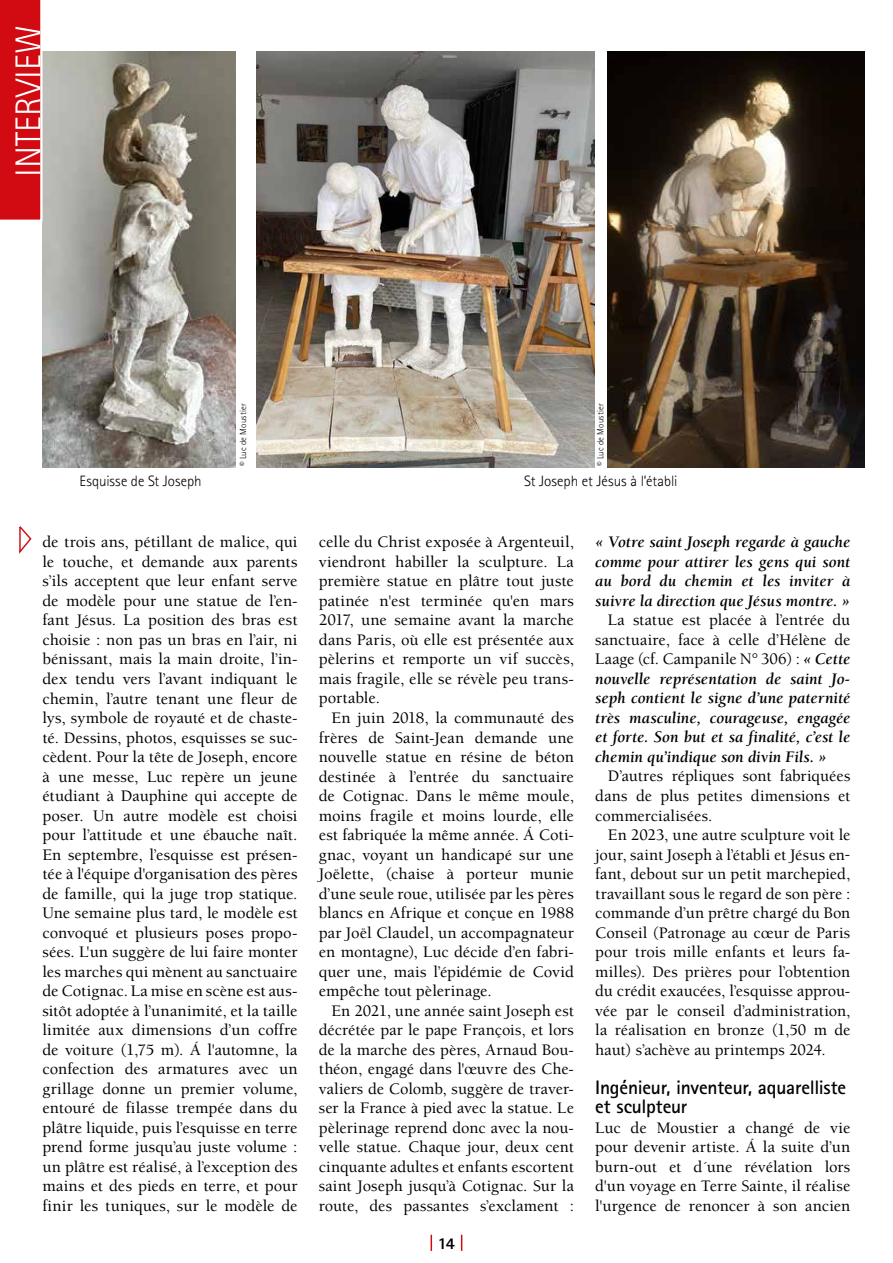
<style>
.page{position:relative;width:893px;height:1263px;background:#fff}
.page>*{position:absolute;margin:0;border:0;box-sizing:border-box;transform-origin:0 0}
.t1{font:300 36px "Rotis Sans Serif Std";color:#fff}
.t2{font:700 19.5px/19.5px "Rotis Sans Serif Std";letter-spacing:-.01em;color:#000}
.t3{font:500 16.5px/19.5px "Berkeley Std";letter-spacing:.005em;color:#000;text-align:justify}
.t4{font:italic 700 16.5px/19.5px "Berkeley Std";color:#000;text-align:justify}
.t5{font:800 16.5px "Rotis Sans Serif Std";color:#000}
.t6{font:300 15px "Rotis Sans Serif Std";letter-spacing:.005em;color:#000}
.t7{font:300 9px "Rotis Sans Serif Std";letter-spacing:.02em;color:#000}
.s1{font-weight:500;font-style:normal}
</style>
<div class="page">
<svg style="left:431px;top:1235px;width:1px;height:16px"></svg>
<svg style="left:461px;top:1235px;width:1px;height:16px"></svg>
<svg style="left:19px;top:526px;width:13px;height:28px"></svg>
<img style="left:43px;top:51px;width:192px;height:417px">
<img style="left:256px;top:51px;width:338px;height:417px">
<img style="left:608px;top:51px;width:256px;height:417px">
<svg style="left:0;top:0;width:44px;height:223px;background:#d51f25"></svg>
<h1 class="t1" style="left:8px;top:177px;width:153px;rotate:-90deg">INTERVIEW</h1>
<p class="t7" style="left:238px;top:466px;width:64px;rotate:-90deg">© Luc de Moustier</p>
<p class="t7" style="left:595px;top:466px;width:64px;rotate:-90deg">© Luc de Moustier</p>
<p class="t6" style="left:80px;top:472px;width:124px">Esquisse de St Joseph</p>
<p class="t6" style="left:524px;top:472px;width:155px">St Joseph et Jésus à l’établi</p>
<p class="t3" style="left:42px;top:533px;width:257px">de trois ans, pétillant de malice, qui le touche, et demande aux parents s’ils acceptent que leur enfant serve de modèle pour une statue de l’en&shy;fant Jésus. La position des bras est choisie : non pas un bras en l’air, ni bénissant, mais la main droite, l’in&shy;dex tendu vers l’avant indiquant le chemin, l’autre tenant une fleur de lys, symbole de royauté et de chaste&shy;té. Dessins, photos, esquisses se suc&shy;cèdent. Pour la tête de Joseph, encore à une messe, Luc repère un jeune étudiant à Dauphine qui accepte de poser. Un autre modèle est choisi pour l’attitude et une ébauche naît.<br>En septembre, l’esquisse est présen&shy;tée à l'équipe d'organisation des pères de famille, qui la juge trop statique.<br>Une semaine plus tard, le modèle est convoqué et plusieurs poses propo&shy;sées. L'un suggère de lui faire monter les marches qui mènent au sanctuaire de Cotignac. La mise en scène est aus&shy;sitôt adoptée à l’unanimité, et la taille limitée aux dimensions d’un coffre de voiture (1,75 m). Á l'automne, la confection des armatures avec un grillage donne un premier volume, entouré de filasse trempée dans du plâtre liquide, puis l’esquisse en terre prend forme jusqu’au juste volume : un plâtre est réalisé, à l’exception des mains et des pieds en terre, et pour finir les tuniques, sur le modèle de</p>
<p class="t3" style="left:319px;top:533px;width:257px">celle du Christ exposée à Argenteuil, viendront habiller la sculpture. La première statue en plâtre tout juste patinée n'est terminée qu'en mars 2017, une semaine avant la marche dans Paris, où elle est présentée aux pèlerins et remporte un vif succès, mais fragile, elle se révèle peu trans&shy;portable.</p>
<p class="t3" style="left:319px;top:708px;width:257px;text-indent:13px">En juin 2018, la communauté des frères de Saint-Jean demande une nouvelle statue en résine de béton destinée à l’entrée du sanctuaire de Cotignac. Dans le même moule, moins fragile et moins lourde, elle est fabriquée la même année. Á Coti&shy;gnac, voyant un handicapé sur une Joëlette, (chaise à porteur munie d’une seule roue, utilisée par les pères blancs en Afrique et conçue en 1988 par Joël Claudel, un accompagnateur en montagne), Luc décide d’en fabri&shy;quer une, mais l’épidémie de Covid empêche tout pèlerinage.</p>
<p class="t3" style="left:319px;top:1001px;width:257px;text-indent:13px">En 2021, une année saint Joseph est décrétée par le pape François, et lors de la marche des pères, Arnaud Bou&shy;théon, engagé dans l'œuvre des Che&shy;valiers de Colomb, suggère de traver&shy;ser la France à pied avec la statue. Le pèlerinage reprend donc avec la nou&shy;velle statue. Chaque jour, deux cent cinquante adultes et enfants escortent saint Joseph jusqu’à Cotignac. Sur la route, des passantes s’exclament :</p>
<p class="t5" style="left:438px;top:1233px;width:19px">14</p>
<p class="t4" style="left:595px;top:533px;width:257px">« Votre saint Joseph regarde à gauche comme pour attirer les gens qui sont au bord du chemin et les inviter à suivre la direction que Jésus montre. »</p>
<p class="t4" style="left:595px;top:611px;width:257px;text-indent:13px"><span class="s1">La statue est placée à l’entrée du sanctuaire, face à celle d’Hélène de Laage (cf. Campanile N° 306) :</span> « Cette nouvelle représentation de saint Jo&shy;seph contient le signe d’une paternité très masculine, courageuse, engagée et forte. Son but et sa finalité, c’est le chemin qu’indique son divin Fils. »</p>
<p class="t3" style="left:595px;top:767px;width:257px;text-indent:13px">D’autres répliques sont fabriquées dans de plus petites dimensions et commercialisées.</p>
<p class="t3" style="left:595px;top:825px;width:257px;text-indent:13px">En 2023, une autre sculpture voit le jour, saint Joseph à l’établi et Jésus en&shy;fant, debout sur un petit marchepied, travaillant sous le regard de son père : commande d’un prêtre chargé du Bon Conseil (Patronage au cœur de Paris pour trois mille enfants et leurs fa&shy;milles). Des prières pour l’obtention du crédit exaucées, l’esquisse approu&shy;vée par le conseil d’administration, la réalisation en bronze (1,50 m de haut) s’achève au printemps 2024.</p>
<p class="t2" style="left:595px;top:1077px;width:253px">Ingénieur, inventeur, aquarelliste et sculpteur</p>
<p class="t3" style="left:595px;top:1118px;width:257px">Luc de Moustier a changé de vie pour devenir artiste. Á la suite d’un burn-out et d´une révélation lors d'un voyage en Terre Sainte, il réalise l'urgence de renoncer à son ancien</p>
</div>
